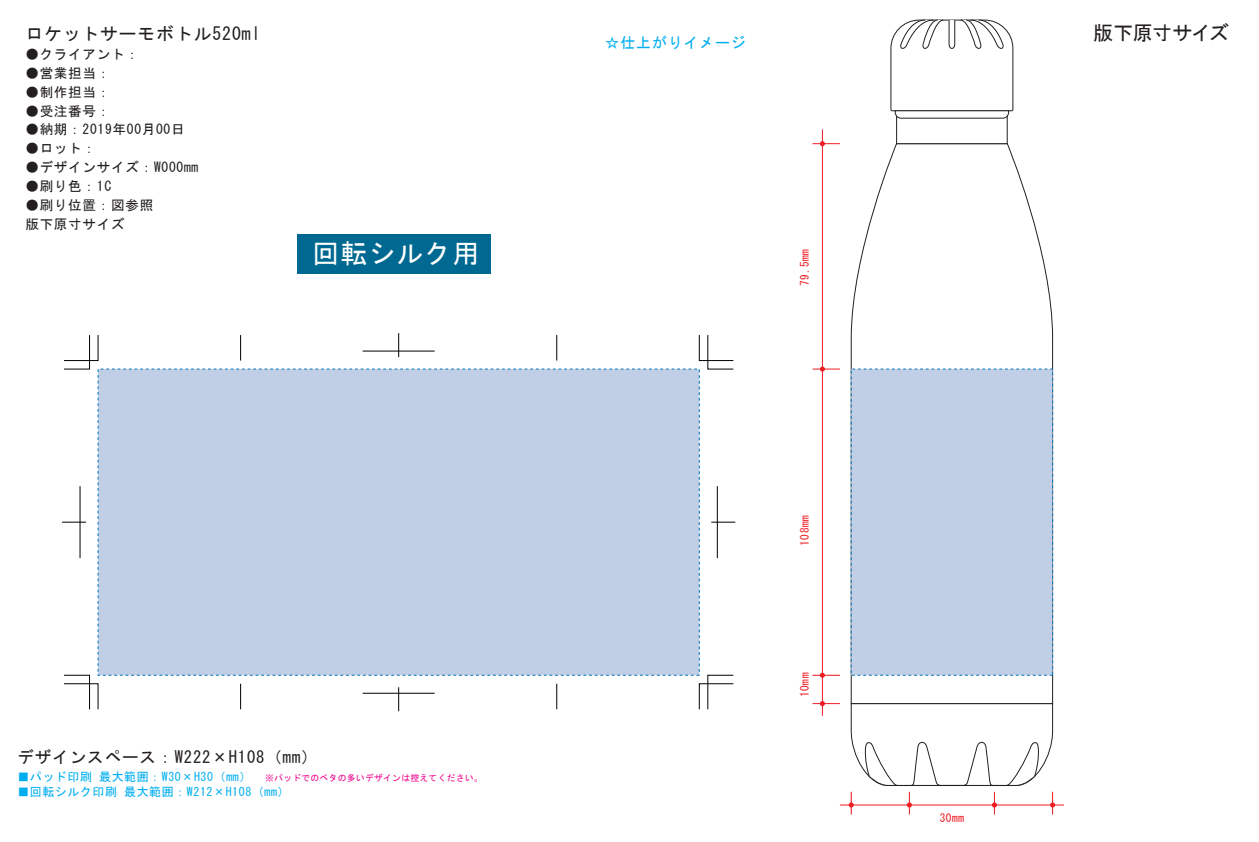
<style>
.page{position:relative;width:1259px;height:842px;background:#fff}
.page>*{position:absolute;margin:0;border:0;box-sizing:border-box;transform-origin:0 0}
.t1{font:26.7px "MS Gothic";letter-spacing:.05em;color:#fff}
.t2{font:20.1px "MS Gothic";letter-spacing:-.04em;color:#231f20}
.t3{font:17.8px "MS Gothic";letter-spacing:.05em;color:#231f20}
.t4{font:16.6px "MS Gothic";letter-spacing:.05em;color:#231f20}
.t5{font:15px "MS Gothic";letter-spacing:.05em;color:#00aeef}
.t6{font:13.6px/18.9px "MS Gothic";letter-spacing:.05em;color:#231f20}
.t7{font:11.9px "MS Gothic";letter-spacing:.05em;color:#00aeef}
.t8{font:11.3px "MS Gothic";letter-spacing:.05em;color:#ee1d23}
.t9{font:8.8px "MS Gothic";letter-spacing:.03em;color:#ed028c}
.s1{font-size:11.9px;color:#00aeef}
</style>
<div class="page">
<svg style="left:850px;top:704px;width:203px;height:82px"></svg>
<svg style="left:850px;top:144px;width:203px;height:560px"></svg>
<div style="left:896px;top:115px;width:111px;height:29px;background:#fff;border:1px solid #231f20"></div>
<svg style="left:890px;top:19px;width:123px;height:100px"></svg>
<div style="left:851px;top:369px;width:201px;height:306px;background:#c0cfe5"></div>
<div style="left:98px;top:369px;width:601px;height:306px;background:#c0cfe5"></div>
<hr style="left:822px;top:130px;width:1px;height:586px;background:#ee1d23">
<svg style="left:812px;top:673px;width:27px;height:5px"></svg>
<svg style="left:812px;top:701px;width:27px;height:5px"></svg>
<svg style="left:812px;top:366px;width:27px;height:6px"></svg>
<svg style="left:812px;top:141px;width:27px;height:5px"></svg>
<svg style="left:1050px;top:792px;width:5px;height:22px"></svg>
<svg style="left:848px;top:792px;width:5px;height:22px"></svg>
<svg style="left:906px;top:792px;width:5px;height:22px"></svg>
<svg style="left:991px;top:792px;width:5px;height:22px"></svg>
<hr style="left:839px;top:805px;width:224px;height:1px;background:#ee1d23">
<div style="left:297px;top:234px;width:194px;height:40px;background:#006991"></div>
<svg style="left:64px;top:675px;width:34px;height:34px"></svg>
<svg style="left:240px;top:684px;width:1px;height:25px"></svg>
<svg style="left:64px;top:335px;width:34px;height:34px"></svg>
<svg style="left:240px;top:335px;width:1px;height:26px"></svg>
<svg style="left:699px;top:335px;width:34px;height:34px"></svg>
<svg style="left:556px;top:335px;width:1px;height:26px"></svg>
<svg style="left:699px;top:675px;width:34px;height:34px"></svg>
<svg style="left:556px;top:684px;width:1px;height:25px"></svg>
<svg style="left:62px;top:522px;width:24px;height:1px"></svg>
<hr style="left:80px;top:486px;width:1px;height:72px;background:#000">
<svg style="left:711px;top:522px;width:24px;height:1px"></svg>
<hr style="left:717px;top:486px;width:1px;height:72px;background:#000">
<hr style="left:362px;top:351px;width:72px;height:1px;background:#000">
<svg style="left:398px;top:333px;width:1px;height:24px"></svg>
<hr style="left:362px;top:693px;width:72px;height:1px;background:#000">
<svg style="left:398px;top:687px;width:1px;height:24px"></svg>
<h3 class="t3" style="left:25px;top:25px;width:237px">ロケットサーモボトル520ml</h3>
<p class="t6" style="left:25px;top:45px;width:115px">●クライアント：</p>
<p class="t6" style="left:25px;top:64px;width:87px">●営業担当：</p>
<p class="t6" style="left:25px;top:82px;width:87px">●制作担当：</p>
<p class="t6" style="left:25px;top:101px;width:87px">●受注番号：</p>
<p class="t6" style="left:25px;top:120px;width:161px">●納期：2019年00月00日</p>
<p class="t6" style="left:25px;top:139px;width:72px">●ロット：</p>
<p class="t6" style="left:25px;top:158px;width:174px">●デザインサイズ：W000mm</p>
<p class="t6" style="left:25px;top:177px;width:87px">●刷り色：1C</p>
<p class="t6" style="left:25px;top:196px;width:130px">●刷り位置：図参照版下原寸サイズ</p>
<h1 class="t1" style="left:312px;top:240px;width:168px">回転シルク用</h1>
<p class="t4" style="left:17px;top:749px;width:302px">デザインスペース：W222×H108（mm）</p>
<p class="t9" style="left:17px;top:774px;width:467px"><span class="s1">■パッド印刷 最大範囲：W30×H30（mm）</span> ※パッドでのベタの多いデザインは控えてください。</p>
<p class="t7" style="left:17px;top:785px;width:274px">■回転シルク印刷 最大範囲：W212×H108（mm）</p>
<p class="t5" style="left:604px;top:36px;width:142px">☆仕上がりイメージ</p>
<p class="t8" style="left:799px;top:286px;width:38px;rotate:-90deg">79.5mm</p>
<p class="t8" style="left:799px;top:546px;width:32px;rotate:-90deg">108mm</p>
<p class="t8" style="left:799px;top:697px;width:26px;rotate:-90deg">10mm</p>
<h2 class="t2" style="left:1093px;top:23px;width:137px">版下原寸サイズ</h2>
<p class="t8" style="left:939px;top:812px;width:26px">30mm</p>
</div>
